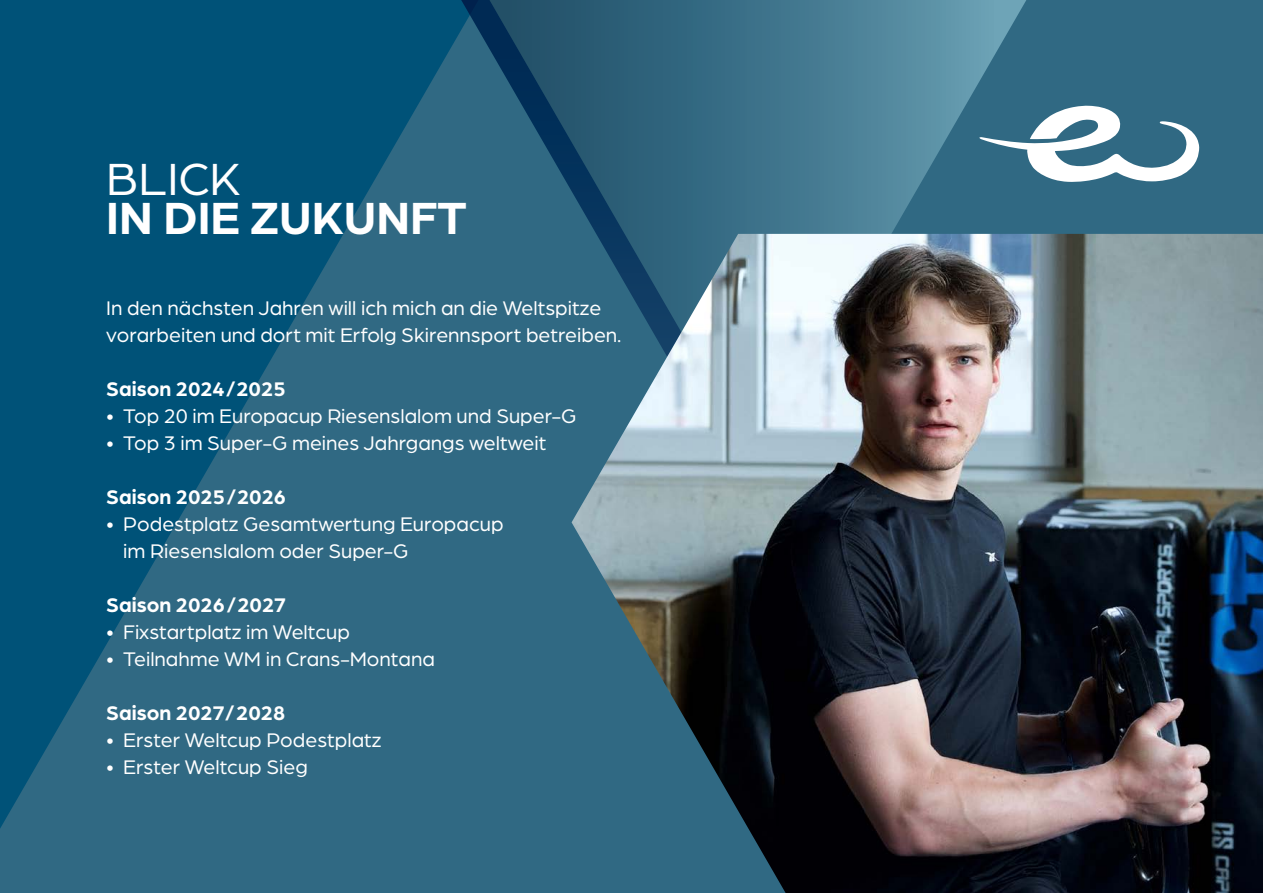
<style>
.page{position:relative;width:1263px;height:893px;background:#306983}
.page>*{position:absolute;margin:0;border:0;box-sizing:border-box;transform-origin:0 0}
.t1{font:700 48px "Arboria";color:#fff}
.t2{font:48px "Arboria";color:#fff}
.t3{font:21px/27px "Arboria";color:#fff}
.t4{font:700 21px "Arboria";color:#fff}
</style>
<div class="page">
<svg style="left:0;top:0;width:456px;height:828px;fill:#005278"></svg>
<svg style="left:883px;top:0;width:143px;height:234px"></svg>
<svg style="left:456px;top:0;width:427px;height:234px"></svg>
<svg style="left:979px;top:106px;width:220px;height:76px"></svg>
<img style="left:571px;top:234px;width:692px;height:659px">
<h1 class="t2" style="left:106px;top:148px;width:136px">BLICK</h1>
<h1 class="t1" style="left:106px;top:185px;width:362px">IN DIE ZUKUNFT</h1>
<p class="t3" style="left:106px;top:294px;width:517px">In den nächsten Jahren will ich mich an die Weltspitze vorarbeiten und dort mit Erfolg Skirennsport betreiben.</p>
<p class="t4" style="left:106px;top:374px;width:181px">Saison 2024/2025</p>
<p class="t3" style="left:106px;top:402px;width:472px">• Top 20 im Europacup Riesenslalom und Super-G</p>
<p class="t3" style="left:106px;top:429px;width:442px">• Top 3 im Super-G meines Jahrgangs weltweit</p>
<p class="t4" style="left:106px;top:482px;width:181px">Saison 2025/2026</p>
<p class="t3" style="left:123px;top:510px;width:382px;text-indent:-17px">• Podestplatz Gesamtwertung Europacup im Riesenslalom oder Super-G</p>
<p class="t4" style="left:106px;top:590px;width:181px">Saison 2026/2027</p>
<p class="t3" style="left:106px;top:618px;width:245px">• Fixstartplatz im Weltcup</p>
<p class="t3" style="left:106px;top:645px;width:330px">• Teilnahme WM in Crans-Montana</p>
<p class="t4" style="left:106px;top:698px;width:180px">Saison 2027/2028</p>
<p class="t3" style="left:106px;top:726px;width:277px">• Erster Weltcup Podestplatz</p>
<p class="t3" style="left:106px;top:753px;width:203px">• Erster Weltcup Sieg</p>
</div>
